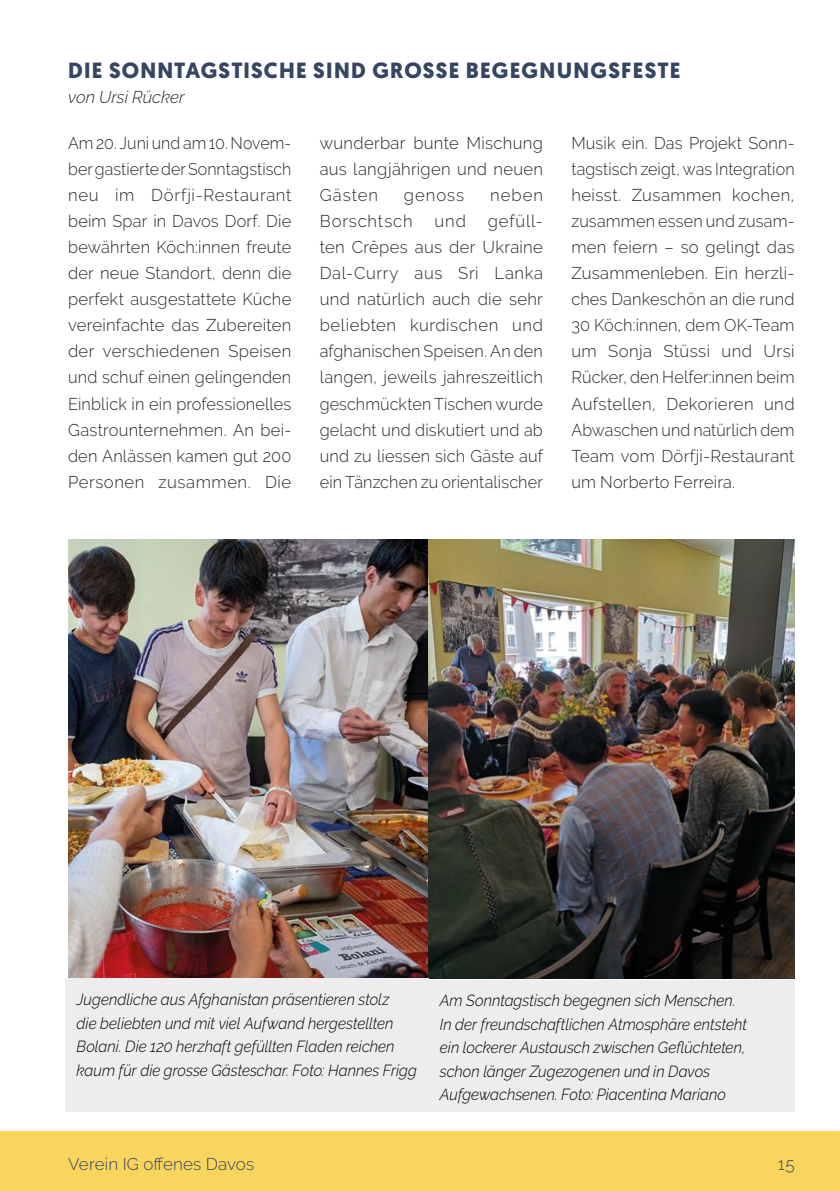
<style>
.page{position:relative;width:840px;height:1191px;background:#fff}
.page>*{position:absolute;margin:0;border:0;box-sizing:border-box;transform-origin:0 0}
.t1{font:700 22px "Geomanist";letter-spacing:.06em;color:#354562}
.t2{font:300 17px/26px "Raleway";letter-spacing:.015em;color:#282827;text-align:justify;scale:.94 1}
.t3{font:300 17px/26px "Raleway";letter-spacing:.015em;color:#282827;text-align:justify;scale:.96 1}
.t4{font:300 17px/26px "Raleway";letter-spacing:.015em;color:#282827;text-align:justify}
.t5{font:300 17px "Raleway";letter-spacing:.01em;color:#354562}
.t6{font:italic 300 17px "Raleway";color:#282827}
.t7{font:300 17px "Raleway";letter-spacing:.05em;color:#282827}
.t8{font:italic 300 16px/23.6px "Raleway";letter-spacing:.005em;color:#000;scale:.94 1}
</style>
<div class="page">
<div style="left:0;top:1131px;width:839px;height:60px;background:#f9d55d"></div>
<img style="left:68px;top:539px;width:726px;height:439px">
<div style="left:65px;top:978px;width:363px;height:133px;background:#ededed"></div>
<div style="left:428px;top:980px;width:366px;height:131px;background:#ededed"></div>
<h1 class="t1" style="left:68px;top:56px;width:613px">DIE SONNTAGSTISCHE SIND GROSSE BEGEGNUNGSFESTE</h1>
<p class="t6" style="left:68px;top:88px;width:118px">von Ursi Rücker</p>
<p class="t2" style="left:68px;top:130px;width:239px">Am 20. Juni und am 10. Novem&shy;ber gastierte der Sonntagstisch neu im Dörfji-Restaurant beim Spar in Davos Dorf. Die bewährten Köch:innen freute der neue Standort, denn die perfekt ausgestattete Küche vereinfachte das Zubereiten der verschiedenen Speisen und schuf einen gelingenden Einblick in ein professionelles Gastrounternehmen. An bei&shy;den Anlässen kamen gut 200<br>Personen zusammen. Die</p>
<p class="t4" style="left:319px;top:130px;width:225px">wunderbar bunte Mischung aus langjährigen und neuen Gästen</p>
<p class="t3" style="left:571px;top:130px;width:234px">Musik ein. Das Projekt Sonn&shy;tagstisch zeigt, was Integration heisst. Zusammen kochen, zusammen essen und zusam&shy;men feiern – so gelingt das Zusammenleben. Ein herzli&shy;ches Dankeschön an die rund 30 Köch:innen, dem OK-Team um Sonja Stüssi und Ursi Rücker, den Helfer:innen beim Aufstellen, Dekorieren und Abwaschen und natürlich dem Team vom Dörfji-Restaurant um Norberto Ferreira.</p>
<p class="t4" style="left:403px;top:182px;width:62px">genoss</p>
<p class="t4" style="left:490px;top:182px;width:54px">neben</p>
<p class="t7" style="left:319px;top:211px;width:94px">Borschtsch</p>
<p class="t4" style="left:434px;top:208px;width:33px">und</p>
<p class="t4" style="left:319px;top:208px;width:225px;text-indent:168px">gefüll&shy;ten Crêpes aus der Ukraine Dal- Curry aus Sri Lanka und natürlich auch die sehr beliebten kurdischen und afghanischen Speisen. An den langen, jeweils jahreszeitlich geschmückten Tischen wurde gelacht und diskutiert und ab und zu liessen sich Gäste auf ein Tänzchen zu orientalischer</p>
<p class="t8" style="left:77px;top:987px;width:363px">Jugendliche aus Afghanistan präsentieren stolz<br>die beliebten und mit viel Aufwand hergestellten Bolani. Die 120 herzhaft gefüllten Fladen reichen kaum für die grosse Gästeschar. Foto: Hannes Frigg</p>
<p class="t8" style="left:439px;top:989px;width:328px">Am Sonntagstisch begegnen sich Menschen.<br>In der freundschaftlichen Atmosphäre entsteht ein lockerer Austausch zwischen Geflüchteten, schon länger Zugezogenen und in Davos Aufgewachsenen. Foto: Piacentina Mariano</p>
<p class="t5" style="left:68px;top:1153px;width:187px">Verein IG offenes Davos</p>
<p class="t5" style="left:777px;top:1153px;width:18px">15</p>
</div>
